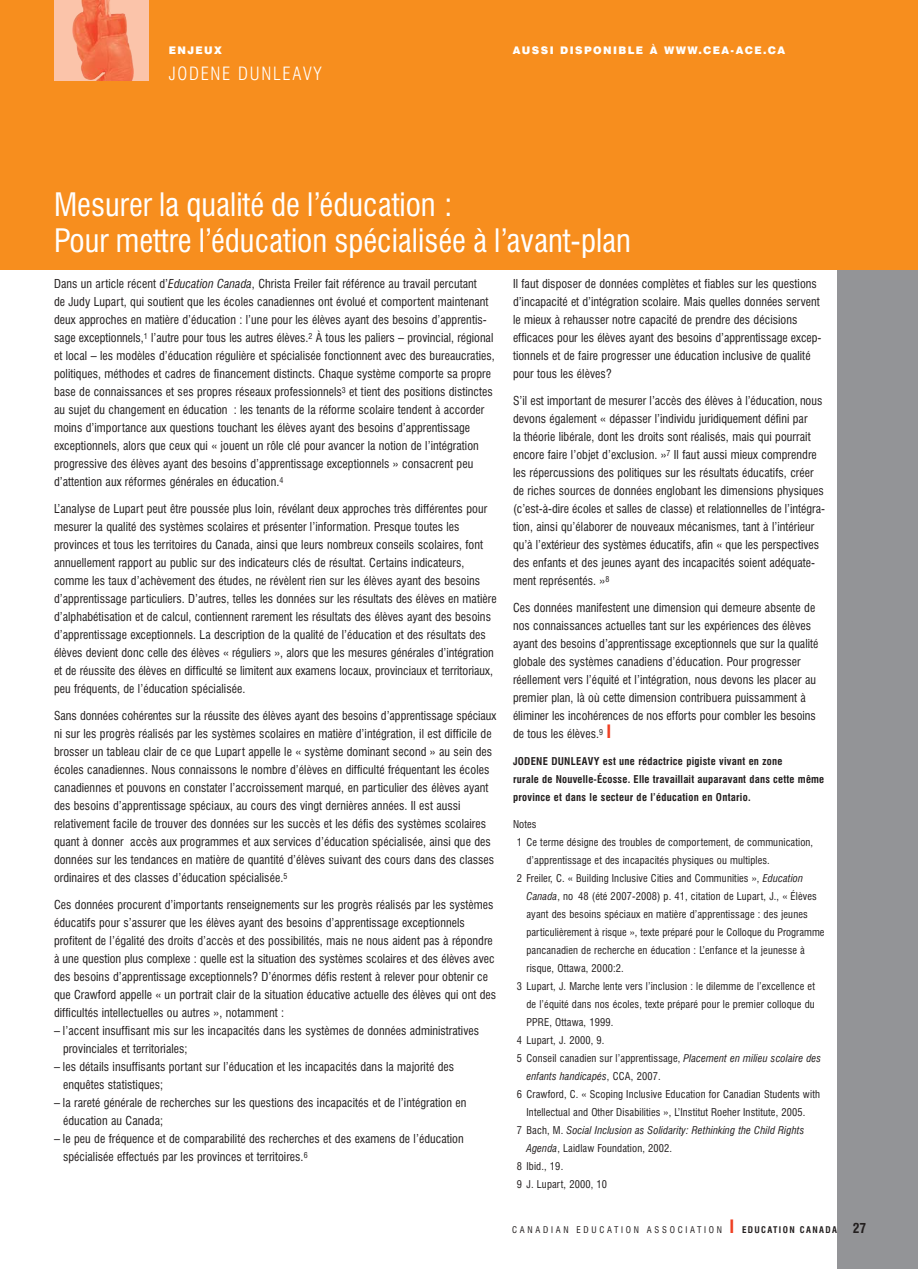
<style>
.page{position:relative;width:918px;height:1269px;background:#939497}
.page>*{position:absolute;margin:0;border:0;box-sizing:border-box;transform-origin:0 0}
.t1{font:condensed 31.5px/36px "Swiss 721 BT";color:#fff}
.t2{font:300 condensed 18px "Swiss 721 BT";letter-spacing:.095em;color:#fff}
.t3{font:700 condensed 18px "Swiss 721 BT";color:#ef4023}
.t4{font:condensed 12px/18px "Swiss 721 BT";letter-spacing:.005em;color:#231f1f}
.t5{font:condensed 10.5px "Swiss 721 BT";letter-spacing:.01em;color:#231f1f}
.t6{font:700 condensed 10.5px/18px "Swiss 721 BT";letter-spacing:.025em;color:#231f1f}
.t7{font:italic condensed 10.5px "Swiss 721 BT";letter-spacing:.01em;color:#231f1f}
.t8{font:900 10.5px "Swiss 721 BT";letter-spacing:.13em;color:#fff}
.t9{font:condensed 9px "Swiss 721 BT";letter-spacing:.3em;color:#231f1f}
.s1{font-style:italic}
.s2{font-style:normal}
.s3{font-weight:700;font-size:18px;color:#ef4023}
.s4{font-weight:700}
.s5{font-weight:700;font-size:13.5px}
</style>
<div class="page">
<div style="left:0;top:81px;width:837px;height:1188px;background:#fff"></div>
<div style="left:0;top:0;width:918px;height:270px;background:#f78e1e"></div>
<div style="left:54px;top:0;width:94px;height:81px;background:#fbc4aa"></div>
<img style="left:72px;top:0;width:62px;height:81px">
<p class="t8" style="left:169px;top:47px;width:55px">ENJEUX</p>
<p class="t8" style="left:513px;top:47px;width:274px">AUSSI DISPONIBLE À WWW.CEA-ACE.CA</p>
<h2 class="t2" style="left:169px;top:67px;width:154px">JODENE DUNLEAVY</h2>
<h1 class="t1" style="left:54px;top:191px;width:579px">Mesurer la qualité de l’éducation :<br>Pour mettre l’éducation spécialisée à l’avant-plan</h1>
<p class="t4" style="left:54px;top:276px;width:442px">Dans un article récent d’<span class="s1">Education Canada</span>, Christa Freiler fait référence au travail percutant<br>de Judy Lupart, qui soutient que les écoles canadiennes ont évolué et comportent maintenant deux approches en matière d’éducation : l’une pour les élèves ayant des besoins d’apprentis&shy;sage exceptionnels,<sup>1</sup> l’autre pour tous les autres élèves.<sup>2</sup> À tous les paliers – provincial, régional et local – les modèles d’éducation régulière et spécialisée fonctionnent avec des bureaucraties, politiques, méthodes et cadres de financement distincts. Chaque système comporte sa propre base de connaissances et ses propres réseaux professionnels<sup>3</sup> et tient des positions distinctes au sujet du changement en éducation : les tenants de la réforme scolaire tendent à accorder moins d’importance aux questions touchant les élèves ayant des besoins d’apprentissage exceptionnels, alors que ceux qui « jouent un rôle clé pour avancer la notion de l’intégration progressive des élèves ayant des besoins d’apprentissage exceptionnels » consacrent peu d’attention aux réformes générales en éducation.<sup>4</sup></p>
<p class="t4" style="left:54px;top:501px;width:444px">L’analyse de Lupart peut être poussée plus loin, révélant deux approches très différentes pour mesurer la qualité des systèmes scolaires et présenter l’information. Presque toutes les provinces et tous les territoires du Canada, ainsi que leurs nombreux conseils scolaires, font annuellement rapport au public sur des indicateurs clés de résultat. Certains indicateurs, comme les taux d’achèvement des études, ne révèlent rien sur les élèves ayant des besoins d’apprentissage particuliers. D’autres, telles les données sur les résultats des élèves en matière d’alphabétisation et de calcul, contiennent rarement les résultats des élèves ayant des besoins d’apprentissage exceptionnels. La description de la qualité de l’éducation et des résultats des élèves devient donc celle des élèves « réguliers », alors que les mesures générales d’intégration et de réussite des élèves en difficulté se limitent aux examens locaux, provinciaux et territoriaux, peu fréquents, de l’éducation spécialisée.</p>
<p class="t4" style="left:54px;top:708px;width:444px">Sans données cohérentes sur la réussite des élèves ayant des besoins d’apprentissage spéciaux ni sur les progrès réalisés par les systèmes scolaires en matière d’intégration, il est difficile de brosser un tableau clair de ce que Lupart appelle le « système dominant second » au sein des écoles canadiennes. Nous connaissons le nombre d’élèves en difficulté fréquentant les écoles canadiennes et pouvons en constater l’accroissement marqué, en particulier des élèves ayant des besoins d’apprentissage spéciaux, au cours des vingt dernières années. Il est aussi relativement facile de trouver des données sur les succès et les défis des systèmes scolaires quant à donner accès aux programmes et aux services d’éducation spécialisée, ainsi que des données sur les tendances en matière de quantité d’élèves suivant des cours dans des classes ordinaires et des classes d’éducation spécialisée.<sup>5</sup></p>
<p class="t4" style="left:54px;top:897px;width:444px">Ces données procurent d’importants renseignements sur les progrès réalisés par les systèmes éducatifs pour s’assurer que les élèves ayant des besoins d’apprentissage exceptionnels profitent de l’égalité des droits d’accès et des possibilités, mais ne nous aident pas à répondre à une question plus complexe : quelle est la situation des systèmes scolaires et des élèves avec des besoins d’apprentissage exceptionnels? D’énormes défis restent à relever pour obtenir ce que Crawford appelle « un portrait clair de la situation éducative actuelle des élèves qui ont des difficultés intellectuelles ou autres », notamment :</p>
<p class="t4" style="left:63px;top:1023px;width:418px;text-indent:-9px">– l’accent insuffisant mis sur les incapacités dans les systèmes de données administratives provinciales et territoriales;</p>
<p class="t4" style="left:63px;top:1059px;width:393px;text-indent:-9px">– les détails insuffisants portant sur l’éducation et les incapacités dans la majorité des enquêtes statistiques;</p>
<p class="t4" style="left:63px;top:1095px;width:405px;text-indent:-9px">– la rareté générale de recherches sur les questions des incapacités et de l’intégration en éducation au Canada;</p>
<p class="t4" style="left:63px;top:1131px;width:402px;text-indent:-9px">– le peu de fréquence et de comparabilité des recherches et des examens de l’éducation spécialisée effectués par les provinces et territoires.<sup>6</sup></p>
<p class="t4" style="left:513px;top:276px;width:310px">Il faut disposer de données complètes et fiables sur les questions d’incapacité et d’intégration scolaire. Mais quelles données servent le mieux à rehausser notre capacité de prendre des décisions efficaces pour les élèves ayant des besoins d’apprentissage excep&shy;tionnels et de faire progresser une éducation inclusive de qualité pour tous les élèves?</p>
<p class="t4" style="left:513px;top:393px;width:314px">S’il est important de mesurer l’accès des élèves à l’éducation, nous devons également « dépasser l’individu juridiquement défini par<br>la théorie libérale, dont les droits sont réalisés, mais qui pourrait encore faire l’objet d’exclusion. »<sup>7</sup> Il faut aussi mieux comprendre les répercussions des politiques sur les résultats éducatifs, créer de riches sources de données englobant les dimensions physiques (c’est-à-dire écoles et salles de classe) et relationnelles de l’intégra&shy;tion, ainsi qu’élaborer de nouveaux mécanismes, tant à l’intérieur qu’à l’extérieur des systèmes éducatifs, afin « que les perspectives des enfants et des jeunes ayant des incapacités soient adéquate&shy;ment représentés. »<sup>8</sup></p>
<p class="t4" style="left:513px;top:600px;width:307px">Ces données manifestent une dimension qui demeure absente de nos connaissances actuelles tant sur les expériences des élèves ayant des besoins d’apprentissage exceptionnels que sur la qualité globale des systèmes canadiens d’éducation. Pour progresser réellement vers l’équité et l’intégration, nous devons les placer au premier plan, là où cette dimension contribuera puissamment à éliminer les incohérences de nos efforts pour combler les besoins de tous les élèves.<sup>9</sup></p>
<h2 class="t3" style="left:607px;top:725px;width:6px">I</h2>
<p class="t6" style="left:513px;top:754px;width:313px">JODENE DUNLEAVY est une rédactrice pigiste vivant en zone<br>rurale de Nouvelle-Écosse. Elle travaillait auparavant dans cette même province et dans le secteur de l’éducation en Ontario.</p>
<p class="t5" style="left:513px;top:821px;width:25px">Notes</p>
<p class="t5" style="left:517px;top:839px;width:298px">1 Ce terme désigne des troubles de comportement, de communication,</p>
<p class="t5" style="left:526px;top:857px;width:245px">d’apprentissage et des incapacités physiques ou multiples.</p>
<p class="t5" style="left:517px;top:875px;width:288px">2 Freiler, C. « Building Inclusive Cities and Communities », <span class="s1">Education</span></p>
<p class="t5" style="left:527px;top:893px;width:292px"><span class="s1">Canada</span>, no 48 (été 2007-2008) p. 41, citation de Lupart, J., « Élèves</p>
<p class="t5" style="left:527px;top:911px;width:283px">ayant des besoins spéciaux en matière d’apprentissage : des jeunes</p>
<p class="t5" style="left:527px;top:929px;width:300px">particulièrement à risque », texte préparé pour le Colloque du Programme</p>
<p class="t5" style="left:527px;top:947px;width:280px">pancanadien de recherche en éducation : L’enfance et la jeunesse à</p>
<p class="t5" style="left:527px;top:965px;width:99px">risque, Ottawa, 2000:2.</p>
<p class="t5" style="left:517px;top:983px;width:300px">3 Lupart, J. Marche lente vers l’inclusion : le dilemme de l’excellence et</p>
<p class="t5" style="left:527px;top:1001px;width:290px">de l’équité dans nos écoles, texte préparé pour le premier colloque du</p>
<p class="t5" style="left:527px;top:1019px;width:88px">PPRE, Ottawa, 1999.</p>
<p class="t5" style="left:517px;top:1037px;width:89px">4 Lupart, J. 2000, 9.</p>
<p class="t5" style="left:517px;top:1055px;width:306px">5 Conseil canadien sur l’apprentissage, <span class="s1">Placement en milieu scolaire des</span></p>
<p class="t7" style="left:527px;top:1071px;width:136px">enfants handicapés<span class="s2">, CCA, 2007.</span></p>
<p class="t5" style="left:517px;top:1091px;width:305px">6 Crawford, C. « Scoping Inclusive Education for Canadian Students with</p>
<p class="t5" style="left:527px;top:1109px;width:281px">Intellectual and Other Disabilities », L’Institut Roeher Institute, 2005.</p>
<p class="t7" style="left:517px;top:1125px;width:289px"><span class="s2">7 Bach, M.</span> Social Inclusion as Solidarity: Rethinking the Child Rights</p>
<p class="t5" style="left:527px;top:1145px;width:147px"><span class="s1">Agenda</span>, Laidlaw Foundation, 2002.</p>
<p class="t5" style="left:517px;top:1163px;width:48px">8 Ibid., 19.</p>
<p class="t5" style="left:517px;top:1181px;width:92px">9 J. Lupart, 2000, 10</p>
<p class="t9" style="left:512px;top:1227px;width:356px">CANADIAN EDUCATION ASSOCIATION <span class="s3">I</span> <span class="s4">EDUCATION CANADA</span> <span class="s5">27</span></p>
</div>
